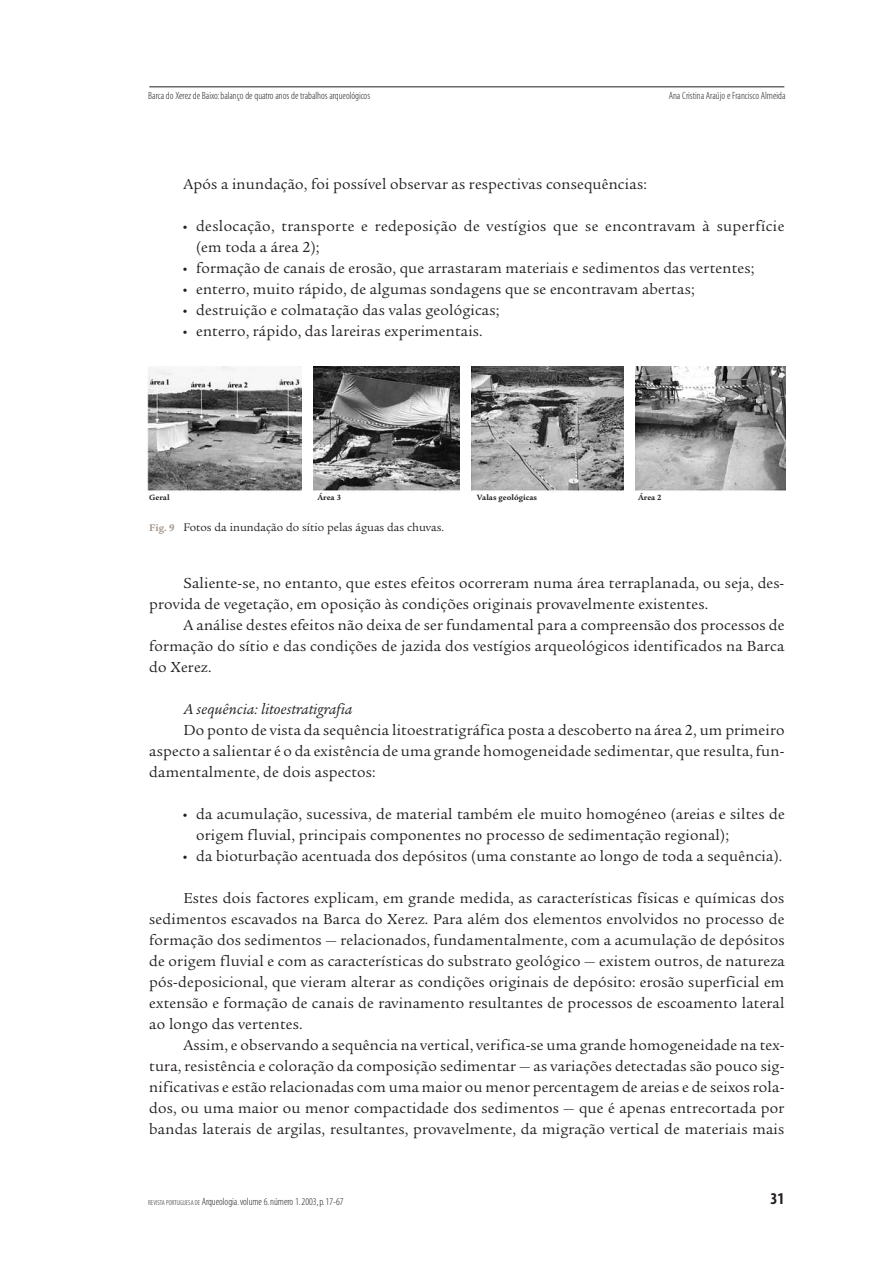
<style>
.page{position:relative;width:893px;height:1262px;background:#fff}
.page>*{position:absolute;margin:0;border:0;box-sizing:border-box;transform-origin:0 0}
.t1{font:16.5px "Myriad MM 700 300";color:#231f20}
.t2{font:15.75px/21px "Legacy Serif";letter-spacing:.015em;color:#231f20;text-align:justify}
.t3{font:italic 15.75px "Legacy Serif";letter-spacing:.01em;color:#231f20}
.t4{font:12px "Legacy Serif";color:#231f20}
.t5{font:10.5px "Myriad MM 215 300";color:#231f20}
.t6{font:700 8.25px "Legacy Serif";color:#231f20}
.s1{font-size:27px}
.s2{font-weight:700;font-size:10.5px;color:#a6978d}
.s3{font-size:7.2px}
</style>
<div class="page">
<hr style="left:149px;top:87px;width:635px;height:1px;background:#231f20">
<img style="left:148px;top:366px;width:638px;height:126px">
<div style="left:302px;top:360px;width:11px;height:135px;background:#fff"></div>
<div style="left:460px;top:364px;width:11px;height:135px;background:#fff"></div>
<div style="left:624px;top:361px;width:11px;height:136px;background:#fff"></div>
<p class="t5" style="left:148px;top:92px;width:223px">Barca do Xerez de Baixo:balanço de quatro anos de trabalhos arqueológicos</p>
<p class="t5" style="left:668px;top:92px;width:118px">Ana Cristina Araújo e Francisco Almeida</p>
<p class="t2" style="left:183px;top:175px;width:465px">Após a inundação, foi possível observar as respectivas consequências:</p>
<p class="t2" style="left:196px;top:217px;width:589px;text-indent:-13px"><span class="s1">•</span> deslocação, transporte e redeposição de vestígios que se encontravam à superfície (em toda a área 2);</p>
<p class="t2" style="left:183px;top:259px;width:572px"><span class="s1">•</span> formação de canais de erosão, que arrastaram materiais e sedimentos das vertentes;</p>
<p class="t2" style="left:183px;top:280px;width:512px"><span class="s1">•</span> enterro, muito rápido, de algumas sondagens que se encontravam abertas;</p>
<p class="t2" style="left:183px;top:301px;width:317px"><span class="s1">•</span> destruição e colmatação das valas geológicas;</p>
<p class="t2" style="left:183px;top:322px;width:301px"><span class="s1">•</span> enterro, rápido, das lareiras experimentais.</p>
<p class="t6" style="left:149px;top:494px;width:22px">Geral</p>
<p class="t6" style="left:317px;top:494px;width:25px">Área 3</p>
<p class="t6" style="left:477px;top:494px;width:62px">Valas geológicas</p>
<p class="t6" style="left:638px;top:494px;width:25px">Área 2</p>
<p class="t4" style="left:149px;top:522px;width:296px"><span class="s2">Fig. 9</span> Fotos da inundação do sítio pelas águas das chuvas.</p>
<p class="t2" style="left:149px;top:574px;width:636px;text-indent:34px">Saliente-se, no entanto, que estes efeitos ocorreram numa área terraplanada, ou seja, des&shy;provida de vegetação, em oposição às condições originais provavelmente existentes.</p>
<p class="t2" style="left:149px;top:616px;width:636px;text-indent:34px">A análise destes efeitos não deixa de ser fundamental para a compreensão dos processos de formação do sítio e das condições de jazida dos vestígios arqueológicos identificados na Barca do Xerez.</p>
<p class="t3" style="left:183px;top:703px;width:171px">A sequência: litoestratigrafia</p>
<p class="t2" style="left:149px;top:721px;width:636px;text-indent:34px">Do ponto de vista da sequência litoestratigráfica posta a descoberto na área 2, um primeiro aspecto a salientar é o da existência de uma grande homogeneidade sedimentar, que resulta, fun&shy;damentalmente, de dois aspectos:</p>
<p class="t2" style="left:196px;top:805px;width:590px;text-indent:-13px"><span class="s1">•</span> da acumulação, sucessiva, de material também ele muito homogéneo (areias e siltes de origem fluvial, principais componentes no processo de sedimentação regional);</p>
<p class="t2" style="left:183px;top:847px;width:600px"><span class="s1">•</span> da bioturbação acentuada dos depósitos (uma constante ao longo de toda a sequência).</p>
<p class="t2" style="left:149px;top:889px;width:637px;text-indent:34px">Estes dois factores explicam, em grande medida, as características físicas e químicas dos sedimentos escavados na Barca do Xerez. Para além dos elementos envolvidos no processo de formação dos sedimentos — relacionados, fundamentalmente, com a acumulação de depósitos de origem fluvial e com as características do substrato geológico — existem outros, de natureza pós-deposicional, que vieram alterar as condições originais de depósito: erosão superficial em extensão e formação de canais de ravinamento resultantes de processos de escoamento lateral ao longo das vertentes.</p>
<p class="t2" style="left:149px;top:1036px;width:636px;text-indent:34px">Assim, e observando a sequência na vertical, verifica-se uma grande homogeneidade na tex&shy;tura, resistência e coloração da composição sedimentar — as variações detectadas são pouco sig&shy;nificativas e estão relacionadas com uma maior ou menor percentagem de areias e de seixos rola&shy;dos, ou uma maior ou menor compactidade dos sedimentos — que é apenas entrecortada por bandas laterais de argilas, resultantes, provavelmente, da migração vertical de materiais mais</p>
<p class="t5" style="left:148px;top:1197px;width:197px"><span class="s3">REVISTA PORTUGUESA DE</span> Arqueologia.volume 6.número 1.2003,p.17-67</p>
<p class="t1" style="left:770px;top:1192px;width:16px">31</p>
</div>
